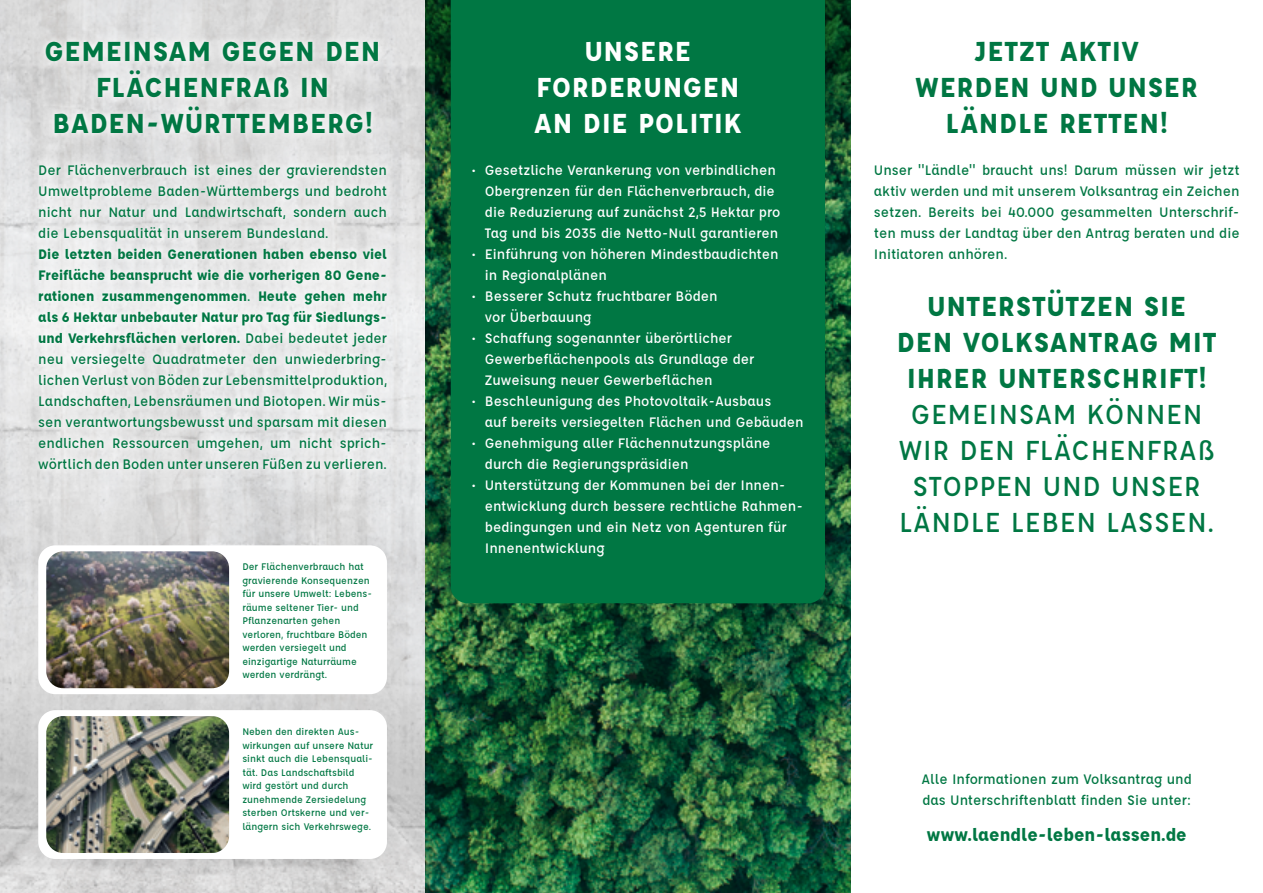
<style>
.page{position:relative;width:1263px;height:893px;background:#fff}
.page>*{position:absolute;margin:0;border:0;box-sizing:border-box;transform-origin:0 0}
.t1{font:700 30px/36px "Affogato";letter-spacing:.02em;color:#007743;text-align:center}
.t2{font:500 30px/36px "Affogato";letter-spacing:.02em;color:#007743;text-align:center}
.t3{font:700 30px/36px "Affogato";letter-spacing:.02em;color:#fff;text-align:center}
.t4{font:700 19.5px "Affogato";color:#007743}
.t5{font:500 15px/21px "Affogato";color:#007743;text-align:justify}
.t6{font:500 15px/21px "Affogato";color:#fff}
.t7{font:500 10.5px/13.5px "Affogato";color:#007743}
.s1{font-weight:700}
</style>
<div class="page">
<img style="left:0;top:0;width:425px;height:893px">
<img style="left:425px;top:0;width:425px;height:893px">
<div style="left:451px;top:0;width:374px;height:603px;background:#007743"></div>
<div style="left:21px;top:23px;width:383px;height:464px;background:#fff;opacity:.9"></div>
<div style="left:32px;top:36px;width:362px;height:441px;background:#fff;opacity:.9"></div>
<div style="left:41px;top:548px;width:343px;height:143px;background:#fff;border-radius:14px"></div>
<div style="left:38px;top:545px;width:349px;height:149px;border:6px solid #fff;border-radius:14px"></div>
<img style="left:46px;top:551px;width:183px;height:137px">
<div style="left:41px;top:713px;width:343px;height:143px;background:#fff;border-radius:14px"></div>
<div style="left:38px;top:710px;width:349px;height:149px;border:6px solid #fff;border-radius:14px"></div>
<img style="left:46px;top:716px;width:183px;height:137px">
<h1 class="t1" style="left:45px;top:33px;width:337px">GEMEINSAM GEGEN DEN<br>FLÄCHENFRAß IN<br>BADEN-WÜRTTEMBERG!</h1>
<p class="t5" style="left:38px;top:160px;width:350px">Der Flächenverbrauch ist eines der gravierendsten Umweltprobleme Baden-Württembergs und bedroht nicht nur Natur und Landwirtschaft, sondern auch die Lebensqualität in unserem Bundesland.</p>
<p class="t5" style="left:38px;top:244px;width:350px"><span class="s1">Die letzten beiden Generationen haben ebenso viel Freifläche beansprucht wie die vorherigen 80 Gene&shy;rationen zusammengenommen</span>. <span class="s1">Heute gehen mehr als 6 Hektar unbebauter Natur pro Tag für Siedlungs&shy;und Verkehrsflächen verloren.</span> Dabei bedeutet jeder neu versiegelte Quadratmeter den unwiederbring&shy;lichen Verlust von Böden zur Lebensmittelproduktion, Landschaften, Lebensräumen und Biotopen. Wir müs&shy;sen verantwortungsbewusst und sparsam mit diesen endlichen Ressourcen umgehen, um nicht sprich&shy;wörtlich den Boden unter unseren Füßen zu verlieren.</p>
<p class="t7" style="left:242px;top:560px;width:131px">Der Flächenverbrauch hat gravierende Konsequenzen für unsere Umwelt: Lebens&shy;räume seltener Tier- und<br>Pflanzenarten gehen verloren, fruchtbare Böden werden versiegelt und einzigartige Naturräume werden verdrängt.</p>
<p class="t7" style="left:242px;top:725px;width:132px">Neben den direkten Aus&shy;wirkungen auf unsere Natur sinkt auch die Lebensquali&shy;tät. Das Landschaftsbild wird gestört und durch zunehmende Zersiedelung sterben Ortskerne und ver&shy;längern sich Verkehrswege.</p>
<h1 class="t3" style="left:534px;top:33px;width:209px">UNSERE<br>FORDERUNGEN<br>AN DIE POLITIK</h1>
<p class="t6" style="left:485px;top:160px;width:297px;text-indent:-13px">• Gesetzliche Verankerung von verbindlichen Obergrenzen für den Flächenverbrauch, die die Reduzierung auf zunächst 2,5 Hektar pro Tag und bis 2035 die Netto-Null garantieren</p>
<p class="t6" style="left:485px;top:244px;width:295px;text-indent:-13px">• Einführung von höheren Mindestbaudichten in Regionalplänen</p>
<p class="t6" style="left:485px;top:286px;width:234px;text-indent:-13px">• Besserer Schutz fruchtbarer Böden vor Überbauung</p>
<p class="t6" style="left:485px;top:328px;width:271px;text-indent:-13px">• Schaffung sogenannter überörtlicher<br>Gewerbeflächenpools als Grundlage der<br>Zuweisung neuer Gewerbeflächen</p>
<p class="t6" style="left:485px;top:391px;width:320px;text-indent:-13px">• Beschleunigung des Photovoltaik-Ausbaus<br>auf bereits versiegelten Flächen und Gebäuden</p>
<p class="t6" style="left:485px;top:433px;width:287px;text-indent:-13px">• Genehmigung aller Flächennutzungspläne durch die Regierungspräsidien</p>
<p class="t6" style="left:485px;top:475px;width:320px;text-indent:-13px">• Unterstützung der Kommunen bei der Innen&shy;entwicklung durch bessere rechtliche Rahmen&shy;bedingungen und ein Netz von Agenturen für Innenentwicklung</p>
<h1 class="t1" style="left:915px;top:33px;width:284px">JETZT AKTIV<br>WERDEN UND UNSER<br>LÄNDLE RETTEN!</h1>
<p class="t5" style="left:874px;top:160px;width:367px">Unser "Ländle" braucht uns! Darum müssen wir jetzt aktiv werden und mit unserem Volksantrag ein Zeichen setzen. Bereits bei 40.000 gesammelten Unterschrif&shy;ten muss der Landtag über den Antrag beraten und die Initiatoren anhören.</p>
<h1 class="t1" style="left:897px;top:288px;width:321px">UNTERSTÜTZEN SIE<br>DEN VOLKSANTRAG MIT<br>IHRER UNTERSCHRIFT!</h1>
<h1 class="t2" style="left:899px;top:396px;width:317px">GEMEINSAM KÖNNEN<br>WIR DEN FLÄCHENFRAß<br>STOPPEN UND UNSER<br>LÄNDLE LEBEN LASSEN.</h1>
<p class="t5" style="left:921px;top:769px;width:272px">Alle Informationen zum Volksantrag und das Unterschriftenblatt finden Sie unter:</p>
<h2 class="t4" style="left:927px;top:822px;width:261px">www.laendle-leben-lassen.de</h2>
</div>
